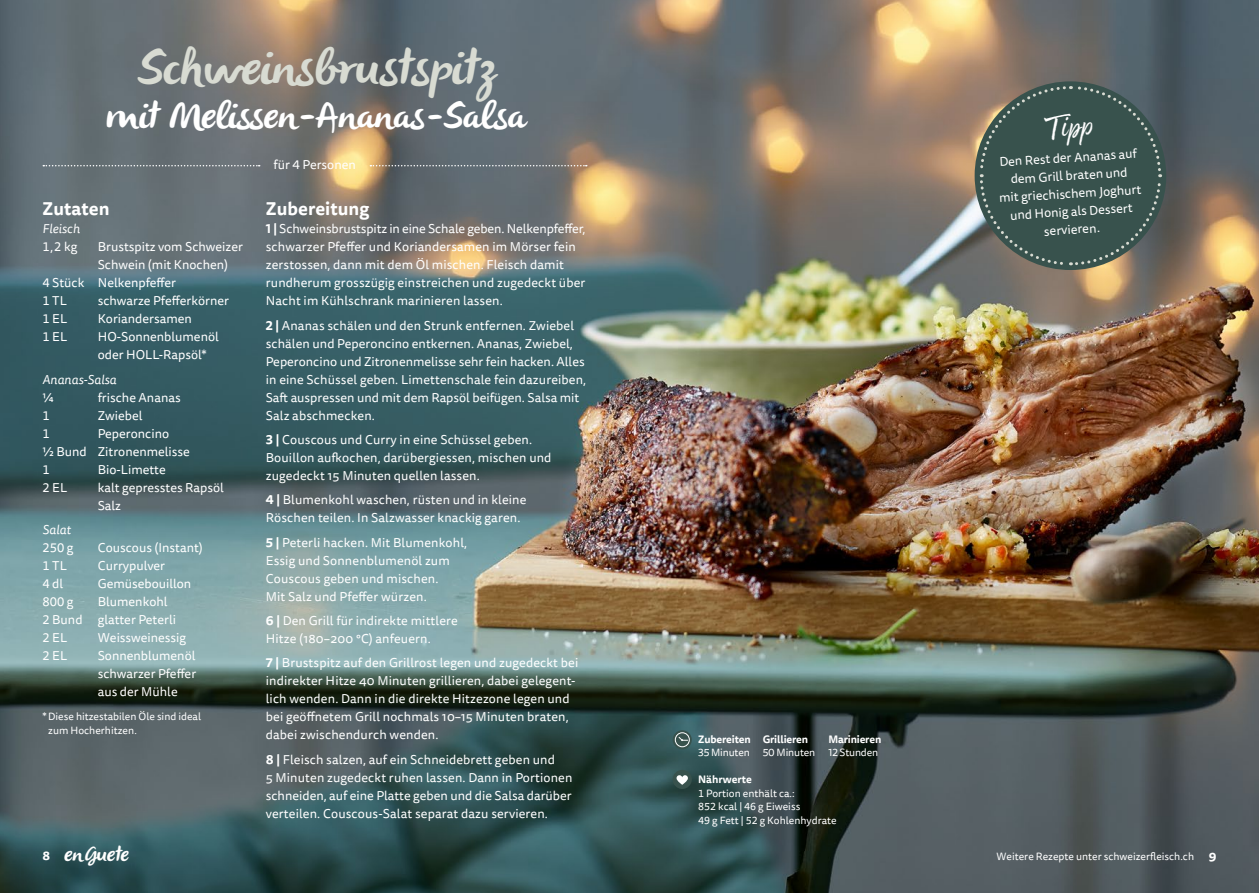
<style>
.page{position:relative;width:1259px;height:893px;background:#fff}
.page>*{position:absolute;margin:0;border:0;box-sizing:border-box;transform-origin:0 0}
.t1{font:italic 49.5px "Olivier";color:#d8dbd2}
.t2{font:italic 37.5px "Olivier";color:#fff}
.t3{font:36px "Good Karma";color:#fff}
.t4{font:italic 21px "Olivier";color:#fff}
.t5{font:700 18px "Tisa Sans OT";color:#fff}
.t6{font:12.75px/18px "Tisa Sans OT";letter-spacing:.01em;color:#fff}
.t7{font:italic 12.75px "Tisa Sans OT";color:#fff}
.t8{font:10.5px/13.5px "Tisa Sans OT";color:#fff}
.t9{font:700 10.5px "Tisa Sans OT";letter-spacing:-.015em;color:#fff}
.s1{font-weight:700}
.s2{font-family:"Tisa Sans OT";font-weight:700;font-style:normal;font-size:12.75px}
.s3{font-weight:700;font-size:12.75px}
</style>
<div class="page">
<img style="left:0;top:0;width:1259px;height:893px">
<svg style="left:43px;top:165px;width:217px;height:1px"></svg>
<svg style="left:370px;top:165px;width:217px;height:1px"></svg>
<svg style="left:672px;top:730px;width:20px;height:19px"></svg>
<div style="left:675px;top:732px;width:15px;height:15px;border:1px solid #fff;border-radius:50%"></div>
<svg style="left:678px;top:736px;width:10px;height:5px"></svg>
<div style="left:672px;top:770px;width:20px;height:19px;background:#38524d;border-radius:50%"></div>
<svg style="left:676px;top:775px;width:12px;height:10px"></svg>
<svg style="left:978px;top:85px;width:184px;height:182px"></svg>
<h1 class="t1" style="left:135px;top:40px;width:361px">Sc hweinsbrustspitz</h1>
<h2 class="t2" style="left:105px;top:94px;width:430px">mitMelissen-Ananas-Salsa</h2>
<h3 class="t5" style="left:43px;top:197px;width:68px">Zutaten</h3>
<p class="t7" style="left:43px;top:221px;width:39px">Fleisch</p>
<p class="t6" style="left:43px;top:238px;width:36px">1,2 kg</p>
<p class="t6" style="left:98px;top:238px;width:147px">Brustspitz vom Schweizer</p>
<p class="t6" style="left:98px;top:256px;width:132px">Schwein (mit Knochen)</p>
<p class="t6" style="left:43px;top:274px;width:135px">4 Stück Nelkenpfeffer</p>
<p class="t6" style="left:43px;top:292px;width:26px">1 TL</p>
<p class="t6" style="left:98px;top:292px;width:133px">schwarze Pfefferkörner</p>
<p class="t6" style="left:43px;top:310px;width:26px">1 EL</p>
<p class="t6" style="left:98px;top:310px;width:96px">Koriandersamen</p>
<p class="t6" style="left:43px;top:328px;width:26px">1 EL</p>
<p class="t6" style="left:98px;top:328px;width:122px">HO-Sonnenblumenöl oder HOLL-Rapsöl*</p>
<p class="t7" style="left:43px;top:371px;width:76px">Ananas-Salsa</p>
<p class="t6" style="left:43px;top:389px;width:13px">¼</p>
<p class="t6" style="left:98px;top:389px;width:84px">frische Ananas</p>
<p class="t6" style="left:43px;top:407px;width:9px">1</p>
<p class="t6" style="left:98px;top:407px;width:46px">Zwiebel</p>
<p class="t6" style="left:43px;top:425px;width:9px">1</p>
<p class="t6" style="left:43px;top:425px;width:149px;text-indent:55px">Peperoncino<br>½ Bund Zitronenmelisse<br>1</p>
<p class="t6" style="left:98px;top:461px;width:69px">Bio-Limette</p>
<p class="t6" style="left:43px;top:479px;width:26px">2 EL</p>
<p class="t6" style="left:98px;top:479px;width:128px">kalt gepresstes Rapsöl<br>Salz</p>
<p class="t7" style="left:43px;top:522px;width:30px">Salat</p>
<p class="t6" style="left:43px;top:539px;width:32px">250 g</p>
<p class="t6" style="left:98px;top:539px;width:106px">Couscous (Instant)</p>
<p class="t6" style="left:43px;top:557px;width:26px">1 TL</p>
<p class="t6" style="left:98px;top:557px;width:69px">Currypulver</p>
<p class="t6" style="left:43px;top:575px;width:22px">4 dl</p>
<p class="t6" style="left:98px;top:575px;width:95px">Gemüsebouillon</p>
<p class="t6" style="left:43px;top:593px;width:32px">800 g</p>
<p class="t6" style="left:43px;top:593px;width:135px;text-indent:55px">Blumenkohl<br>2 Bund glatter Peterli<br>2 EL</p>
<p class="t6" style="left:98px;top:629px;width:90px">Weissweinessig</p>
<p class="t6" style="left:43px;top:647px;width:26px">2 EL</p>
<p class="t6" style="left:98px;top:647px;width:100px;text-align:justify">Sonnenblumenöl schwarzer Pfeffer aus der Mühle</p>
<p class="t8" style="left:48px;top:710px;width:154px;text-indent:-6px">* Diese hitzestabilen Öle sind ideal zum Hocherhitzen.</p>
<p class="t6" style="left:274px;top:156px;width:84px">für 4 Personen</p>
<h3 class="t5" style="left:266px;top:197px;width:105px">Zubereitung</h3>
<p class="t6" style="left:266px;top:220px;width:321px"><span class="s1">1 |</span> Schweinsbrustspitz in eine Schale geben. Nelkenpfeffer, schwarzer Pfeffer und Koriandersamen im Mörser fein zerstossen, dann mit dem Öl mischen. Fleisch damit rundherum grosszügig einstreichen und zugedeckt über Nacht im Kühlschrank marinieren lassen.</p>
<p class="t6" style="left:266px;top:317px;width:322px"><span class="s1">2 |</span> Ananas schälen und den Strunk entfernen. Zwiebel schälen und Peperoncino entkernen. Ananas, Zwiebel, Peperoncino und Zitronenmelisse sehr fein hacken. Alles in eine Schüssel geben. Limettenschale fein dazureiben, Saft auspressen und mit dem Rapsöl beifügen. Salsa mit Salz abschmecken.</p>
<p class="t6" style="left:266px;top:431px;width:287px"><span class="s1">3 |</span> Couscous und Curry in eine Schüssel geben.<br>Bouillon aufkochen, darübergiessen, mischen und zugedeckt 15 Minuten quellen lassen.</p>
<p class="t6" style="left:266px;top:492px;width:262px"><span class="s1">4 |</span> Blumenkohl waschen, rüsten und in kleine<br>Röschen teilen. In Salzwasser knackig garen.</p>
<p class="t6" style="left:266px;top:534px;width:203px"><span class="s1">5 |</span> Peterli hacken. Mit Blumenkohl,<br>Essig und Sonnenblumenöl zum<br>Couscous geben und mischen.<br>Mit Salz und Pfeffer würzen.</p>
<p class="t6" style="left:266px;top:612px;width:194px"><span class="s1">6 |</span> Den Grill für indirekte mittlere<br>Hitze (180–200 °C) anfeuern.</p>
<p class="t6" style="left:266px;top:655px;width:314px"><span class="s1">7 |</span> Brustspitz auf den Grillrost legen und zugedeckt bei indirekter Hitze 40 Minuten grillieren, dabei gelegent&shy;lich wenden. Dann in die direkte Hitzezone legen und bei geöffnetem Grill nochmals 10–15 Minuten braten, dabei zwischendurch wenden.</p>
<p class="t6" style="left:266px;top:751px;width:308px"><span class="s1">8 |</span> Fleisch salzen, auf ein Schneidebrett geben und<br>5 Minuten zugedeckt ruhen lassen. Dann in Portionen schneiden, auf eine Platte geben und die Salsa darüber verteilen. Couscous-Salat separat dazu servieren.</p>
<p class="t9" style="left:698px;top:732px;width:112px">Zubereiten Grillieren</p>
<p class="t8" style="left:698px;top:746px;width:119px">35 Minuten 50 Minuten</p>
<p class="t9" style="left:698px;top:773px;width:55px">Nährwerte</p>
<p class="t8" style="left:698px;top:787px;width:140px">1 Portion enthält ca.:<br>852 kcal | 46 g Eiweiss<br>49 g Fett | 52 g Kohlenhydrate</p>
<p class="t9" style="left:828px;top:732px;width:55px">Marinieren</p>
<p class="t8" style="left:828px;top:746px;width:51px">12 Stunden</p>
<h3 class="t3" style="left:1044px;top:107px;width:49px;rotate:-4deg">Tipp</h3>
<p class="t6" style="left:997px;top:153px;width:144px;text-align:center;rotate:-3deg">Den Rest der Ananas auf dem Grill braten und<br>mit griechischem Joghurt und Honig als Dessert servieren.</p>
<h3 class="t4" style="left:43px;top:842px;width:92px"><span class="s2">8</span> en Guete</h3>
<p class="t8" style="left:996px;top:850px;width:221px">Weitere Rezepte unter schweizerfleisch.ch <span class="s3">9</span></p>
</div>
